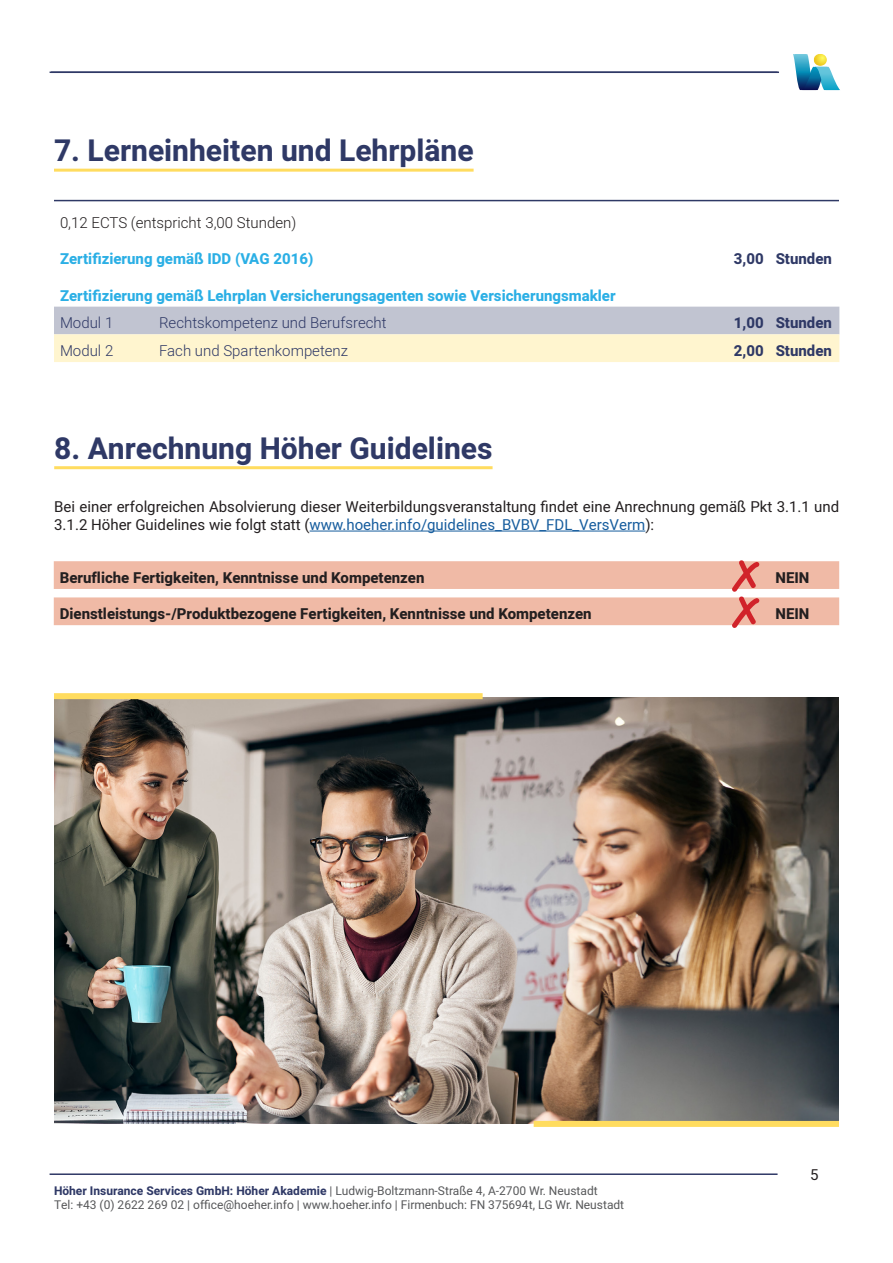
<style>
.page{position:relative;width:893px;height:1263px;background:#fff}
.page>*{position:absolute;margin:0;border:0;box-sizing:border-box;transform-origin:0 0}
.t1{font:700 30px "Heebo";color:#2f3966}
.Lauftext{font:15px/18px "Heebo";color:#231f20}
.t2{font:800 15px "Heebo";color:#231f20}
.t3{font:800 15px "Heebo";color:#2bafe5}
.t4{font:300 15px "Heebo";color:#2f3966}
.t5{font:800 15px "Heebo";color:#2f3966}
.Lauftext-2{font:300 15px "Heebo";color:#231f20}
.t6{font:12px/14.4px "Heebo";color:#57585a}
.s1{color:#175d9e}
.s2{font-weight:700;color:#2f3966}
</style>
<div class="page">
<hr style="left:50px;top:72px;width:728px;height:1px;background:#2f3966">
<hr style="left:50px;top:1173px;width:728px;height:2px;background:#2f3966">
<hr style="left:51px;top:72px;width:728px;height:1px;background:#2f3966">
<img style="left:794px;top:54px;width:16px;height:36px">
<svg style="left:814px;top:54px;width:13px;height:12px"></svg>
<img style="left:803px;top:67px;width:13px;height:23px">
<img style="left:816px;top:67px;width:24px;height:23px">
<hr style="left:54px;top:200px;width:785px;height:1px;background:#2f3966">
<hr style="left:54px;top:169px;width:420px;height:3px;background:#ffdc5f">
<svg style="left:54px;top:307px;width:785px;height:55px;background:#e0dcd0"></svg>
<hr style="left:54px;top:466px;width:439px;height:3px;background:#ffdc5f">
<hr style="left:310px;top:531px;width:335px;height:1px;background:#175d9e">
<svg style="left:54px;top:561px;width:785px;height:64px;background:#f2c3b2"></svg>
<svg style="left:732px;top:560px;width:28px;height:68px;background:#e8948c"></svg>
<img style="left:54px;top:697px;width:785px;height:427px">
<div style="left:54px;top:693px;width:429px;height:6px;background:#ffdc5f"></div>
<div style="left:534px;top:1121px;width:305px;height:6px;background:#ffdc5f"></div>
<p class="t1" style="left:54px;top:130px;width:421px">7. Lerneinheiten und Lehrpläne</p>
<p class="Lauftext-2" style="left:60px;top:212px;width:238px">0,12 ECTS (entspricht 3,00 Stunden)</p>
<p class="t3" style="left:60px;top:249px;width:255px">Zertifizierung gemäß IDD (VAG 2016)</p>
<p class="t5" style="left:734px;top:249px;width:31px">3,00</p>
<p class="t5" style="left:776px;top:249px;width:58px">Stunden</p>
<p class="t3" style="left:60px;top:285px;width:557px">Zertifizierung gemäß Lehrplan Versicherungsagenten sowie Versicherungsmakler</p>
<p class="t4" style="left:60px;top:313px;width:55px">Modul 1</p>
<p class="t4" style="left:159px;top:313px;width:229px">Rechtskompetenz und Berufsrecht</p>
<p class="t5" style="left:734px;top:313px;width:31px">1,00</p>
<p class="t5" style="left:776px;top:313px;width:58px">Stunden</p>
<p class="t4" style="left:60px;top:340px;width:55px">Modul 2</p>
<p class="t4" style="left:159px;top:340px;width:191px">Fach und Spartenkompetenz</p>
<p class="t5" style="left:734px;top:340px;width:31px">2,00</p>
<p class="t5" style="left:776px;top:340px;width:58px">Stunden</p>
<p class="t1" style="left:54px;top:427px;width:440px">8. Anrechnung Höher Guidelines</p>
<p class="Lauftext" style="left:54px;top:498px;width:786px">Bei einer erfolgreichen Absolvierung dieser Weiterbildungsveranstaltung findet eine Anrechnung gemäß Pkt 3.1.1 und<br>3.1.2 Höher Guidelines wie folgt statt (<span class="s1">www.hoeher.info/guidelines_BVBV_FDL_VersVerm</span>):</p>
<p class="t2" style="left:60px;top:567px;width:366px">Berufliche Fertigkeiten, Kenntnisse und Kompetenzen</p>
<p class="t2" style="left:775px;top:567px;width:36px">NEIN</p>
<p class="t2" style="left:60px;top:603px;width:533px">Dienstleistungs-/Produktbezogene Fertigkeiten, Kenntnisse und Kompetenzen</p>
<p class="t2" style="left:775px;top:603px;width:36px">NEIN</p>
<p class="t6" style="left:54px;top:1183px;width:572px"><span class="s2">Höher Insurance Services GmbH: Höher Akademie</span> | Ludwig-Boltzmann-Straße 4, A-2700 Wr. Neustadt<br>Tel: +43 (0) 2622 269 02 | office@hoeher.info | www.hoeher.info | Firmenbuch: FN 375694t, LG Wr. Neustadt</p>
<p class="Lauftext" style="left:810px;top:1165px;width:10px">5</p>
</div>
